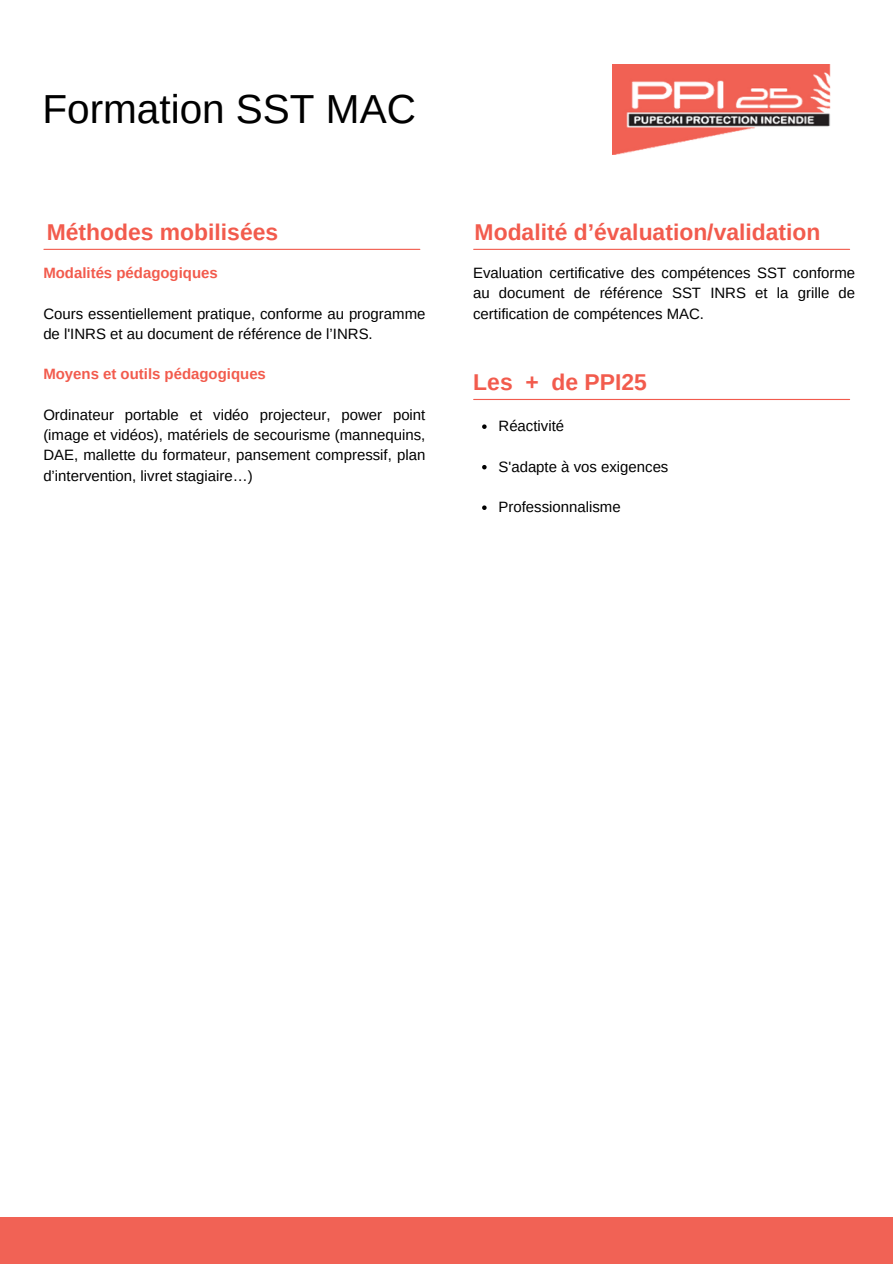
<style>
.page{position:relative;width:893px;height:1264px;background:#fff}
.page>*{position:absolute;margin:0;border:0;box-sizing:border-box;transform-origin:0 0}
.t1{font:40.5px "Arimo";color:#000}
.t2{font:700 22.95px "Arimo";color:#f25b4d}
.t3{font:15px/20.2px "Arimo";color:#000;text-align:justify}
.t4{font:700 15px "Arimo";color:#f25b4d}
</style>
<div class="page">
<div style="left:0;top:1216px;width:892px;height:47px;background:#f16255"></div>
<img style="left:612px;top:64px;width:218px;height:90px">
<hr style="left:473px;top:249px;width:376px;height:1px;background:#f25b4d">
<hr style="left:44px;top:249px;width:376px;height:1px;background:#f25b4d">
<hr style="left:473px;top:399px;width:376px;height:1px;background:#f25b4d">
<svg style="left:482px;top:424px;width:4px;height:5px"></svg>
<svg style="left:482px;top:465px;width:4px;height:4px"></svg>
<svg style="left:482px;top:505px;width:4px;height:5px"></svg>
<p class="t1" style="left:42px;top:86px;width:375px">Formation SST MAC</p>
<p class="t2" style="left:47px;top:219px;width:233px">Méthodes mobilisées</p>
<p class="t4" style="left:43px;top:264px;width:176px">Modalités pédagogiques</p>
<p class="t3" style="left:43px;top:303px;width:383px">Cours essentiellement pratique, conforme au programme de l'INRS et au document de référence de l’INRS.</p>
<p class="t4" style="left:43px;top:366px;width:224px">Moyens et outils pédagogiques</p>
<p class="t3" style="left:43px;top:404px;width:383px">Ordinateur portable et vidéo projecteur, power point (image et vidéos), matériels de secourisme (mannequins, DAE, mallette du formateur, pansement compressif, plan d’intervention, livret stagiaire…)</p>
<p class="t2" style="left:474px;top:219px;width:347px">Modalité d’évaluation/validation</p>
<p class="t3" style="left:473px;top:263px;width:383px">Evaluation certificative des compétences SST conforme au document de référence SST INRS et la grille de certification de compétences MAC.</p>
<p class="t2" style="left:473px;top:369px;width:175px">Les + de PPI25</p>
<p class="t3" style="left:498px;top:416px;width:67px">Réactivité</p>
<p class="t3" style="left:498px;top:456px;width:171px">S'adapte à vos exigences</p>
<p class="t3" style="left:498px;top:497px;width:124px">Professionnalisme</p>
</div>
